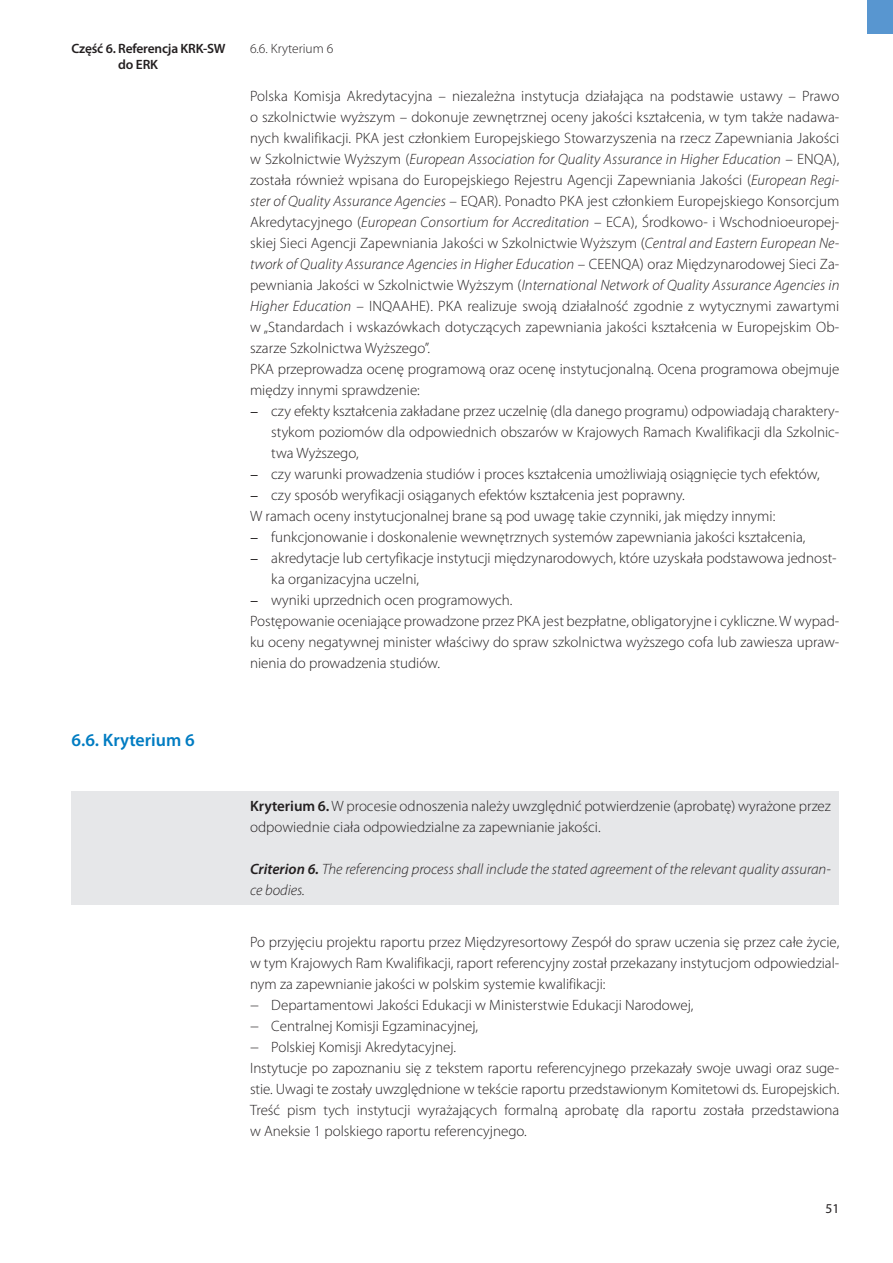
<style>
.page{position:relative;width:893px;height:1263px;background:#fff}
.page>*{position:absolute;margin:0;border:0;box-sizing:border-box;transform-origin:0 0}
.t1{font:600 18px "Myriad Pro";color:#007cc2}
.t2{font:300 15px/21px "Myriad Pro";color:#231f20}
.t3{font:italic 300 15px/21px "Myriad Pro";letter-spacing:.005em;color:#231f20}
.t4{font:600 13.5px "Myriad Pro";letter-spacing:-.015em;color:#231f20}
.t5{font:300 13.5px "Myriad Pro";color:#231f20}
.t6{font:13.5px "Myriad Pro";color:#231f20}
.s1{font-style:normal}
.s2{font-style:italic}
.s3{font-weight:600}
</style>
<div class="page">
<div style="left:71px;top:791px;width:768px;height:114px;background:#e6e7e9"></div>
<div style="left:867px;top:0;width:26px;height:34px;background:#5896d0"></div>
<p class="t4" style="left:71px;top:40px;width:156px">Część 6. Referencja KRK-SW</p>
<p class="t5" style="left:250px;top:40px;width:85px">6.6. Kryterium 6</p>
<p class="t4" style="left:118px;top:56px;width:41px">do ERK</p>
<p class="t1" style="left:71px;top:728px;width:125px">6.6. Kryterium 6</p>
<p class="t2" style="left:250px;top:85px;width:591px">Polska Komisja Akredytacyjna – niezależna instytucja działająca na podstawie ustawy – Prawo</p>
<p class="t2" style="left:250px;top:106px;width:591px">o szkolnictwie wyższym – dokonuje zewnętrznej oceny jakości kształcenia, w tym także nadawa-</p>
<p class="t2" style="left:250px;top:127px;width:591px">nych kwalifikacji. PKA jest członkiem Europejskiego Stowarzyszenia na rzecz Zapewniania Jakości</p>
<p class="t3" style="left:250px;top:148px;width:591px"><span class="s1">w Szkolnictwie Wyższym (</span>European Association for Quality Assurance in Higher Education <span class="s1">– ENQA),</span></p>
<p class="t2" style="left:250px;top:169px;width:591px">została również wpisana do Europejskiego Rejestru Agencji Zapewniania Jakości (<span class="s2">European Regi-</span></p>
<p class="t2" style="left:250px;top:190px;width:591px"><span class="s2">ster of Quality Assurance Agencies</span> – EQAR). Ponadto PKA jest członkiem Europejskiego Konsorcjum</p>
<p class="t2" style="left:250px;top:211px;width:591px">Akredytacyjnego (<span class="s2">European Consortium for Accreditation</span> – ECA), Środkowo- i Wschodnioeuropej-</p>
<p class="t2" style="left:250px;top:232px;width:591px">skiej Sieci Agencji Zapewniania Jakości w Szkolnictwie Wyższym (<span class="s2">Central and Eastern European Ne-</span></p>
<p class="t3" style="left:250px;top:253px;width:591px">twork of Quality Assurance Agencies in Higher Education <span class="s1">– CEENQA) oraz Międzynarodowej Sieci Za-</span></p>
<p class="t3" style="left:250px;top:274px;width:591px"><span class="s1">pewniania Jakości w Szkolnictwie Wyższym (</span>International Network of Quality Assurance Agencies in</p>
<p class="t2" style="left:250px;top:295px;width:591px"><span class="s2">Higher Education</span> – INQAAHE). PKA realizuje swoją działalność zgodnie z wytycznymi zawartymi</p>
<p class="t2" style="left:250px;top:316px;width:591px">w „Standardach i wskazówkach dotyczących zapewniania jakości kształcenia w Europejskim Ob-</p>
<p class="t2" style="left:250px;top:337px;width:181px">szarze Szkolnictwa Wyższego”.</p>
<p class="t2" style="left:250px;top:358px;width:591px">PKA przeprowadza ocenę programową oraz ocenę instytucjonalną. Ocena programowa obejmuje</p>
<p class="t2" style="left:250px;top:379px;width:171px">między innymi sprawdzenie:</p>
<p class="t2" style="left:250px;top:400px;width:591px">− czy efekty kształcenia zakładane przez uczelnię (dla danego programu) odpowiadają charaktery-</p>
<p class="t2" style="left:271px;top:421px;width:570px">stykom poziomów dla odpowiednich obszarów w Krajowych Ramach Kwalifikacji dla Szkolnic-</p>
<p class="t2" style="left:271px;top:442px;width:89px">twa Wyższego,</p>
<p class="t2" style="left:250px;top:463px;width:571px">− czy warunki prowadzenia studiów i proces kształcenia umożliwiają osiągnięcie tych efektów,</p>
<p class="t2" style="left:250px;top:484px;width:435px">− czy sposób weryfikacji osiąganych efektów kształcenia jest poprawny.</p>
<p class="t2" style="left:250px;top:505px;width:527px">W ramach oceny instytucjonalnej brane są pod uwagę takie czynniki, jak między innymi:</p>
<p class="t2" style="left:250px;top:526px;width:557px">− funkcjonowanie i doskonalenie wewnętrznych systemów zapewniania jakości kształcenia,</p>
<p class="t2" style="left:250px;top:547px;width:588px">− akredytacje lub certyfikacje instytucji międzynarodowych, które uzyskała podstawowa jednost-</p>
<p class="t2" style="left:271px;top:568px;width:149px">ka organizacyjna uczelni,</p>
<p class="t2" style="left:250px;top:589px;width:263px">− wyniki uprzednich ocen programowych.</p>
<p class="t2" style="left:250px;top:610px;width:591px">Postępowanie oceniające prowadzone przez PKA jest bezpłatne, obligatoryjne i cykliczne. W wypad-</p>
<p class="t2" style="left:250px;top:631px;width:591px">ku oceny negatywnej minister właściwy do spraw szkolnictwa wyższego cofa lub zawiesza upraw-</p>
<p class="t2" style="left:250px;top:652px;width:190px">nienia do prowadzenia studiów.</p>
<p class="t2" style="left:250px;top:795px;width:582px"><span class="s3">Kryterium 6.</span> W procesie odnoszenia należy uwzględnić potwierdzenie (aprobatę) wyrażone przez odpowiednie ciała odpowiedzialne za zapewnianie jakości.</p>
<p class="t3" style="left:250px;top:858px;width:582px"><span class="s3">Criterion 6.</span> The referencing process shall include the stated agreement of the relevant quality assuran&shy;ce bodies.</p>
<p class="t2" style="left:250px;top:931px;width:591px">Po przyjęciu projektu raportu przez Międzyresortowy Zespół do spraw uczenia się przez całe życie, w tym Krajowych Ram Kwalifikacji, raport referencyjny został przekazany instytucjom odpowiedzial&shy;nym za zapewnianie jakości w polskim systemie kwalifikacji:<br>− Departamentowi Jakości Edukacji w Ministerstwie Edukacji Narodowej,<br>− Centralnej Komisji Egzaminacyjnej,<br>− Polskiej Komisji Akredytacyjnej.<br>Instytucje po zapoznaniu się z tekstem raportu referencyjnego przekazały swoje uwagi oraz suge&shy;stie. Uwagi te zostały uwzględnione w tekście raportu przedstawionym Komitetowi ds. Europejskich.<br>Treść pism tych instytucji wyrażających formalną aprobatę dla raportu została przedstawiona w Aneksie 1 polskiego raportu referencyjnego.</p>
<p class="t6" style="left:825px;top:1200px;width:15px">51</p>
</div>
